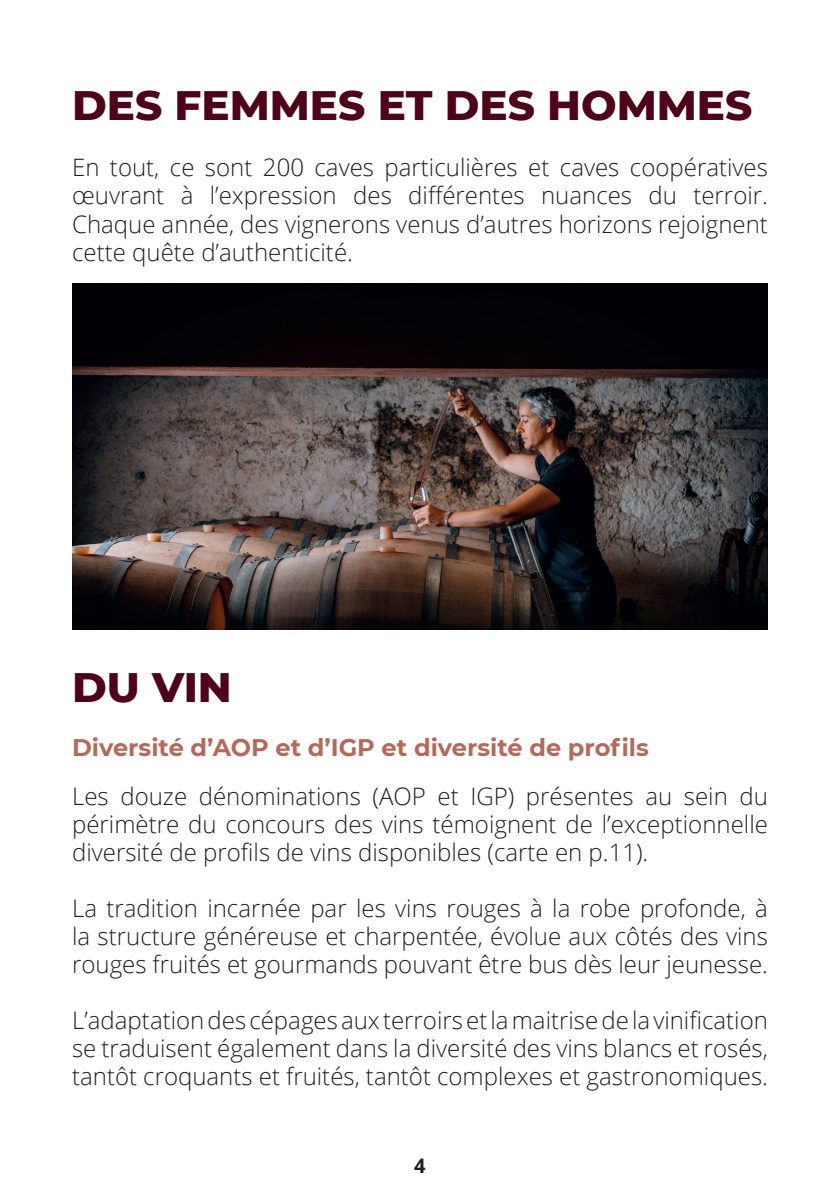
<style>
.page{position:relative;width:840px;height:1191px;background:#fff}
.page>*{position:absolute;margin:0;border:0;box-sizing:border-box;transform-origin:0 0}
.t1{font:800 42px "Montserrat";color:#4f031a}
.t2{font:300 24px/28px "Open Sans";color:#231f20;text-align:justify}
.t3{font:700 24px "Montserrat";color:#b4695b}
.t4{font:700 20px "Open Sans";color:#231f20}
</style>
<div class="page">
<img style="left:72px;top:283px;width:695px;height:346px">
<h1 class="t1" style="left:72px;top:75px;width:681px">DES FEMMES ET DES HOMMES</h1>
<p class="t2" style="left:72px;top:153px;width:697px">En tout, ce sont 200 caves particulières et caves coopératives œuvrant à l’expression des différentes nuances du terroir.<br>Chaque année, des vignerons venus d’autres horizons rejoignent cette quête d’authenticité.</p>
<h1 class="t1" style="left:72px;top:656px;width:161px">DU VIN</h1>
<p class="t3" style="left:72px;top:730px;width:578px">Diversité d’AOP et d’IGP et diversité de profils</p>
<p class="t2" style="left:72px;top:781px;width:697px">Les douze dénominations (AOP et IGP) présentes au sein du périmètre du concours des vins témoignent de l’exceptionnelle diversité de profils de vins disponibles (carte en p.11).</p>
<p class="t2" style="left:72px;top:893px;width:697px">La tradition incarnée par les vins rouges à la robe profonde, à la structure généreuse et charpentée, évolue aux côtés des vins rouges fruités et gourmands pouvant être bus dès leur jeunesse.</p>
<p class="t2" style="left:72px;top:1005px;width:697px">L’adaptation des cépages aux terroirs et la maitrise de la vinification se traduisent également dans la diversité des vins blancs et rosés, tantôt croquants et fruités, tantôt complexes et gastronomiques.</p>
<p class="t4" style="left:414px;top:1151px;width:13px">4</p>
</div>
